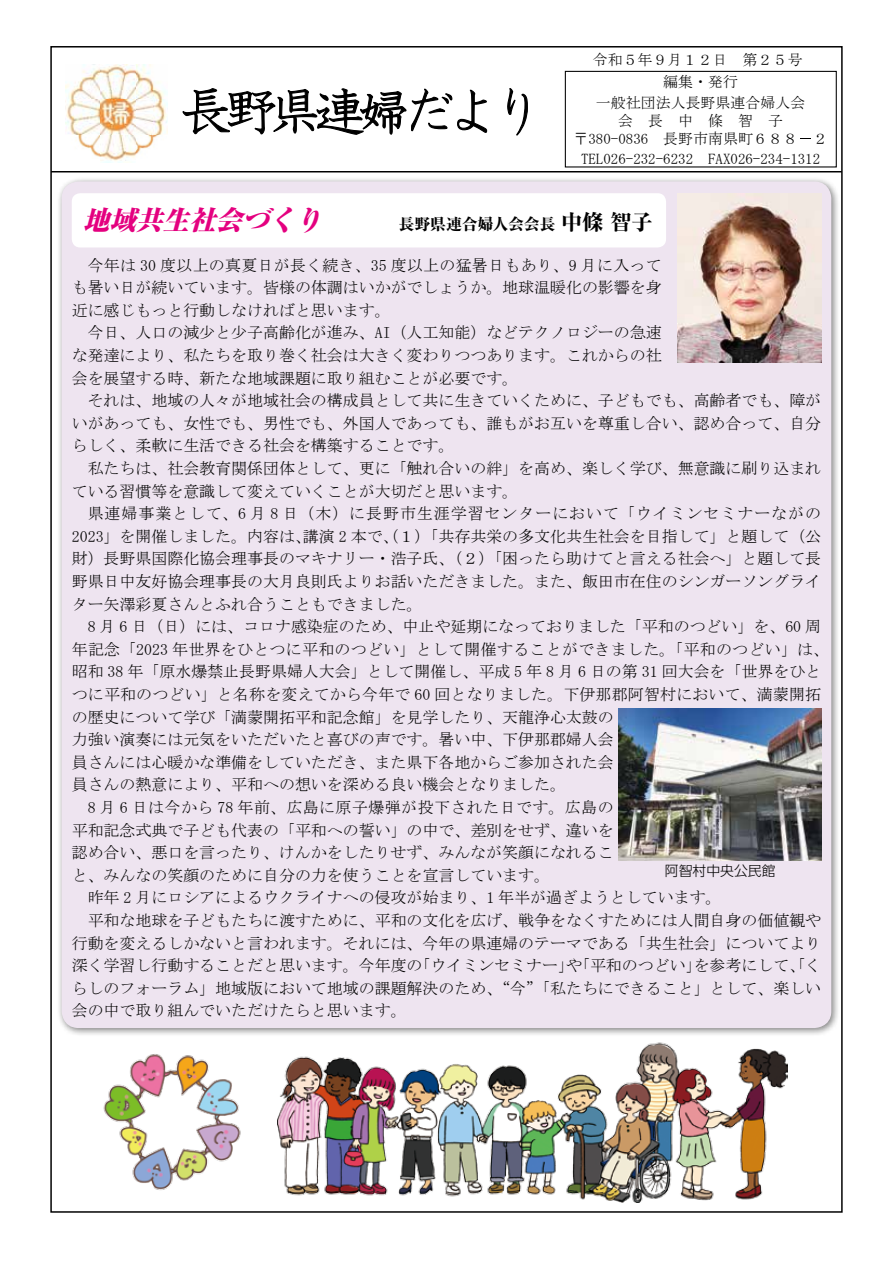
<style>
.page{position:relative;width:893px;height:1263px;background:#fff}
.page>*{position:absolute;margin:0;border:0;box-sizing:border-box;transform-origin:0 0}
.t1{font:italic 800 expanded 26.55px "Ryumin Pr 6";color:#e4007f}
.t2{font:15.9px/22.6px "MS Mincho";color:#000;text-align:justify}
.t3{font:15.9px "MS Mincho";letter-spacing:.02em;color:#000}
.t4{font:15.9px "MS Mincho";letter-spacing:.03em;color:#000}
.t5{font:800 15.9px "Ryumin Pr 6";letter-spacing:-.015em;color:#000}
.t6{font:15px/17.9px "MS Mincho";color:#000;text-align:center}
.t7{font:300 13.8px "UD Shin Go Pr 6";color:#000}
.s1{font-size:21.3px}
</style>
<div class="page">
<div style="left:56px;top:176px;width:784px;height:861px;background:#000;opacity:.5"></div>
<div style="left:62px;top:182px;width:769px;height:846px;background:#eee4f0;border-radius:17px"></div>
<img style="left:619px;top:708px;width:202px;height:152px">
<div style="left:72px;top:193px;width:594px;height:54px;background:#fff;border-radius:9px"></div>
<img style="left:678px;top:193px;width:143px;height:170px">
<img style="left:277px;top:1036px;width:511px;height:166px">
<img style="left:98px;top:1036px;width:149px;height:154px">
<div style="left:565px;top:71px;width:272px;height:96px;border:1px solid #000"></div>
<svg style="left:182px;top:88px;width:306px;height:47px"></svg>
<svg style="left:507px;top:88px;width:21px;height:48px"></svg>
<img style="left:65px;top:65px;width:103px;height:98px">
<hr style="left:51px;top:171px;width:791px;height:1px;background:#000">
<p class="t6" style="left:593px;top:48px;width:211px;line-height:22.5px">令和５年９月１２日　第２５号編集・発行</p>
<p class="t6" style="left:574px;top:94px;width:256px">一般社団法人長野県連合婦人会<br>会　長　中　條　智　子<br>〒380-0836　長野市南県町６８８　２</p>
<p class="t6" style="left:581px;top:149px;width:241px">TEL026-232-6232 FAX026-234-1312</p>
<h1 class="t1" style="left:83px;top:199px;width:252px">地域共生社会づくり</h1>
<p class="t5" style="left:398px;top:212px;width:256px">長野県連合婦人会会長<span class="s1">中條智子</span></p>
<p class="t2" style="left:72px;top:254px;width:591px;text-indent:16px">今年は 30 度以上の真夏日が長く続き、35 度以上の猛暑日もあり、9 月に入っても暑い日が続いています。皆様の体調はいかがでしょうか。地球温暖化の影響を身近に感じもっと行動しなければと思います。</p>
<p class="t2" style="left:72px;top:321px;width:591px;text-indent:16px">今日、人口の減少と少子高齢化が進み、AI（人工知能）などテクノロジーの急速な発達により、私たちを取り巻く社会は大きく変わりつつあります。これからの社会を展望する時、新たな地域課題に取り組むことが必要です。</p>
<p class="t2" style="left:72px;top:389px;width:751px;text-indent:16px">それは、地域の人々が地域社会の構成員として共に生きていくために、子どもでも、高齢者でも、障がいがあっても、女性でも、男性でも、外国人であっても、誰もがお互いを尊重し合い、認め合って、自分らしく、柔軟に生活できる社会を構築することです。</p>
<p class="t2" style="left:72px;top:457px;width:751px;text-indent:16px">私たちは、社会教育関係団体として、更に「触れ合いの絆」を高め、楽しく学び、無意識に刷り込まれている習慣等を意識して変えていくことが大切だと思います。</p>
<p class="t2" style="left:72px;top:502px;width:751px;text-indent:16px">県連婦事業として、6 月 8 日（木）に長野市生涯学習センターにおいて「ウイミンセミナーながの2023」を開催しました。内容は、講演 2 本で、（１）「共存共栄の多文化共生社会を目指して」と題して（公財）長野県国際化協会理事長のマキナリー・浩子氏、（２）「困ったら助けてと言える社会へ」と題して長野県日中友好協会理事長の大月良則氏よりお話いただきました。また、飯田市在住のシンガーソングライター矢澤彩夏さんとふれ合うこともできました。</p>
<p class="t2" style="left:88px;top:615px;width:735px">8 月 6 日（日）には、コロナ感染症のため、中止や延期になっておりました「平和のつどい」を、60 周</p>
<p class="t3" style="left:72px;top:641px;width:759px">年記念「2023 年世界をひとつに平和のつどい」として開催することができました。「平和のつどい」は、</p>
<p class="t2" style="left:72px;top:660px;width:751px">昭和 38 年「原水爆禁止長野県婦人大会」として開催し、平成 5 年 8 月 6 日の第 31 回大会を「世界をひと</p>
<p class="t2" style="left:72px;top:683px;width:751px">つに平和のつどい」と名称を変えてから今年で 60 回となりました。下伊那郡阿智村において、満蒙開拓</p>
<p class="t2" style="left:72px;top:705px;width:544px">の歴史について学び「満蒙開拓平和記念館」を見学したり、天龍浄心太鼓の</p>
<p class="t2" style="left:72px;top:728px;width:544px">力強い演奏には元気をいただいたと喜びの声です。暑い中、下伊那郡婦人会</p>
<p class="t2" style="left:72px;top:751px;width:544px">員さんには心暖かな準備をしていただき、また県下各地からご参加された会</p>
<p class="t2" style="left:72px;top:773px;width:496px">員さんの熱意により、平和への想いを深める良い機会となりました。</p>
<p class="t4" style="left:88px;top:799px;width:527px">8 月 6 日は今から 78 年前、広島に原子爆弾が投下された日です。広島の</p>
<p class="t2" style="left:72px;top:818px;width:544px">平和記念式典で子ども代表の「平和への誓い」の中で、差別をせず、違いを</p>
<p class="t2" style="left:72px;top:841px;width:544px">認め合い、悪口を言ったり、けんかをしたりせず、みんなが笑顔になれるこ</p>
<p class="t2" style="left:72px;top:864px;width:480px">と、みんなの笑顔のために自分の力を使うことを宣言しています。</p>
<p class="t2" style="left:88px;top:886px;width:635px">昨年 2 月にロシアによるウクライナへの侵攻が始まり、1 年半が過ぎようとしています。</p>
<p class="t2" style="left:88px;top:909px;width:735px">平和な地球を子どもたちに渡すために、平和の文化を広げ、戦争をなくすためには人間自身の価値観や</p>
<p class="t2" style="left:72px;top:931px;width:751px">行動を変えるしかないと言われます。それには、今年の県連婦のテーマである「共生社会」についてより</p>
<p class="t2" style="left:72px;top:954px;width:751px">深く学習し行動することだと思います。今年度の「ウイミンセミナー」や「平和のつどい」を参考にして、「く</p>
<p class="t2" style="left:72px;top:977px;width:751px">らしのフォーラム」地域版において地域の課題解決のため、“今”「私たちにできること」として、楽しい</p>
<p class="t2" style="left:72px;top:999px;width:336px">会の中で取り組んでいただけたらと思います。</p>
<p class="t7" style="left:665px;top:859px;width:112px">阿智村中央公民館</p>
</div>
